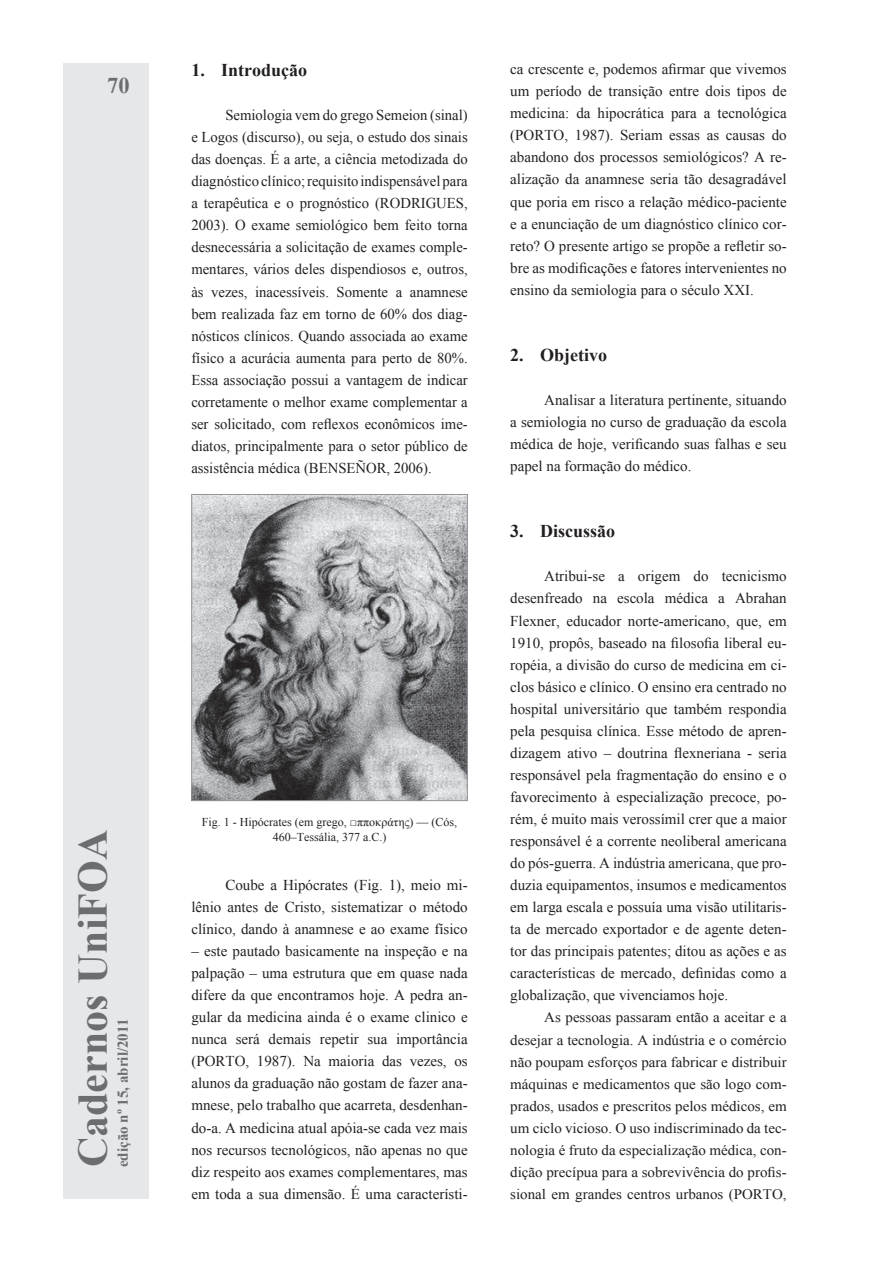
<style>
.page{position:relative;width:893px;height:1263px;background:#fff}
.page>*{position:absolute;margin:0;border:0;box-sizing:border-box;transform-origin:0 0}
.t1{font:700 42px "Times New Roman";color:#6c6d70}
.t2{font:700 22.5px "Times New Roman";color:#6c6d70}
.t3{font:700 18px "Times New Roman";color:#231f20}
.t4{font:15px/22px "Times New Roman";color:#231f20;text-align:justify}
.t5{font:700 15px "Times New Roman";color:#6c6d70}
.t6{font:14.55px/22px "Times New Roman";color:#231f20;text-align:justify}
.t7{font:12px/14.4px "Times New Roman";color:#231f20;text-align:center}
</style>
<div class="page">
<div style="left:64px;top:64px;width:85px;height:1135px;background:#e6e7e9"></div>
<img style="left:193px;top:496px;width:273px;height:303px">
<div style="left:191px;top:494px;width:277px;height:307px;border:1px solid #939598"></div>
<h2 class="t2" style="left:107px;top:70px;width:24px">70</h2>
<h1 class="t1" style="left:64px;top:1167px;width:339px;rotate:-90deg">Cadernos UniFOA</h1>
<p class="t5" style="left:113px;top:1167px;width:150px;rotate:-90deg">edição nº 15, abril/2011</p>
<p class="t3" style="left:191px;top:58px;width:117px">1. Introdução</p>
<p class="t4" style="left:191px;top:104px;width:278px;text-indent:34px">Semiologia vem do grego Semeion (sinal) e Logos (discurso), ou seja, o estudo dos sinais das doenças. É a arte, a ciência metodizada do diagnóstico clínico; requisito indispensável para a terapêutica e o prognóstico (RODRIGUES, 2003). O exame semiológico bem feito torna desnecessária a solicitação de exames comple&shy;mentares, vários deles dispendiosos e, outros, às vezes, inacessíveis. Somente a anamnese bem realizada faz em torno de 60% dos diag&shy;nósticos clínicos. Quando associada ao exame físico a acurácia aumenta para perto de 80%.<br>Essa associação possui a vantagem de indicar corretamente o melhor exame complementar a ser solicitado, com reflexos econômicos ime&shy;diatos, principalmente para o setor público de assistência médica (BENSEÑOR, 2006).</p>
<p class="t7" style="left:202px;top:815px;width:257px">Fig. 1 - Hipócrates (em grego, □πποκράτης) — (Cós,<br>460–Tessália, 377 a.C.)</p>
<p class="t4" style="left:191px;top:874px;width:278px;text-indent:34px">Coube a Hipócrates (Fig. 1), meio mi&shy;lênio antes de Cristo, sistematizar o método clínico, dando à anamnese e ao exame físico</p>
<p class="t4" style="left:191px;top:940px;width:278px">– este pautado basicamente na inspeção e na palpação – uma estrutura que em quase nada difere da que encontramos hoje. A pedra an&shy;gular da medicina ainda é o exame clinico e nunca será demais repetir sua importância (PORTO, 1987). Na maioria das vezes, os alunos da graduação não gostam de fazer ana&shy;mnese, pelo trabalho que acarreta, desdenhan&shy;do-a. A medicina atual apóia-se cada vez mais nos recursos tecnológicos, não apenas no que diz respeito aos exames complementares, mas em toda a sua dimensão. É uma característi-</p>
<p class="t4" style="left:510px;top:58px;width:278px">ca crescente e, podemos afirmar que vivemos um período de transição entre dois tipos de medicina: da hipocrática para a tecnológica (PORTO, 1987). Seriam essas as causas do abandono dos processos semiológicos? A re&shy;alização da anamnese seria tão desagradável que poria em risco a relação médico-paciente e a enunciação de um diagnóstico clínico cor&shy;reto? O presente artigo se propõe a refletir so&shy;bre as modificações e fatores intervenientes no ensino da semiologia para o século XXI.</p>
<p class="t3" style="left:510px;top:342px;width:98px">2. Objetivo</p>
<p class="t4" style="left:510px;top:389px;width:278px;text-indent:34px">Analisar a literatura pertinente, situando a semiologia no curso de graduação da escola médica de hoje, verificando suas falhas e seu papel na formação do médico.</p>
<p class="t3" style="left:510px;top:519px;width:106px">3. Discussão</p>
<p class="t4" style="left:510px;top:565px;width:278px;text-indent:34px">Atribui-se a origem do tecnicismo desenfreado na escola médica a Abrahan Flexner, educador norte-americano, que, em 1910, propôs, baseado na filosofia liberal eu&shy;ropéia, a divisão do curso de medicina em ci&shy;clos básico e clínico. O ensino era centrado no hospital universitário que também respondia pela pesquisa clínica. Esse método de apren&shy;dizagem ativo – doutrina flexneriana - seria responsável pela fragmentação do ensino e o favorecimento à especialização precoce, po&shy;rém, é muito mais verossímil crer que a maior responsável é a corrente neoliberal americana do pós-guerra. A indústria americana, que pro&shy;duzia equipamentos, insumos e medicamentos em larga escala e possuía uma visão utilitaris&shy;ta de mercado exportador e de agente deten&shy;tor das principais patentes; ditou as ações e as características de mercado, definidas como a globalização, que vivenciamos hoje.</p>
<p class="t6" style="left:510px;top:1006px;width:278px;text-indent:34px">As pessoas passaram então a aceitar e a desejar a tecnologia. A indústria e o comércio não poupam esforços para fabricar e distribuir máquinas e medicamentos que são logo com&shy;prados, usados e prescritos pelos médicos, em um ciclo vicioso. O uso indiscriminado da tec&shy;nologia é fruto da especialização médica, con&shy;dição precípua para a sobrevivência do profis&shy;sional em grandes centros urbanos (PORTO,</p>
</div>
